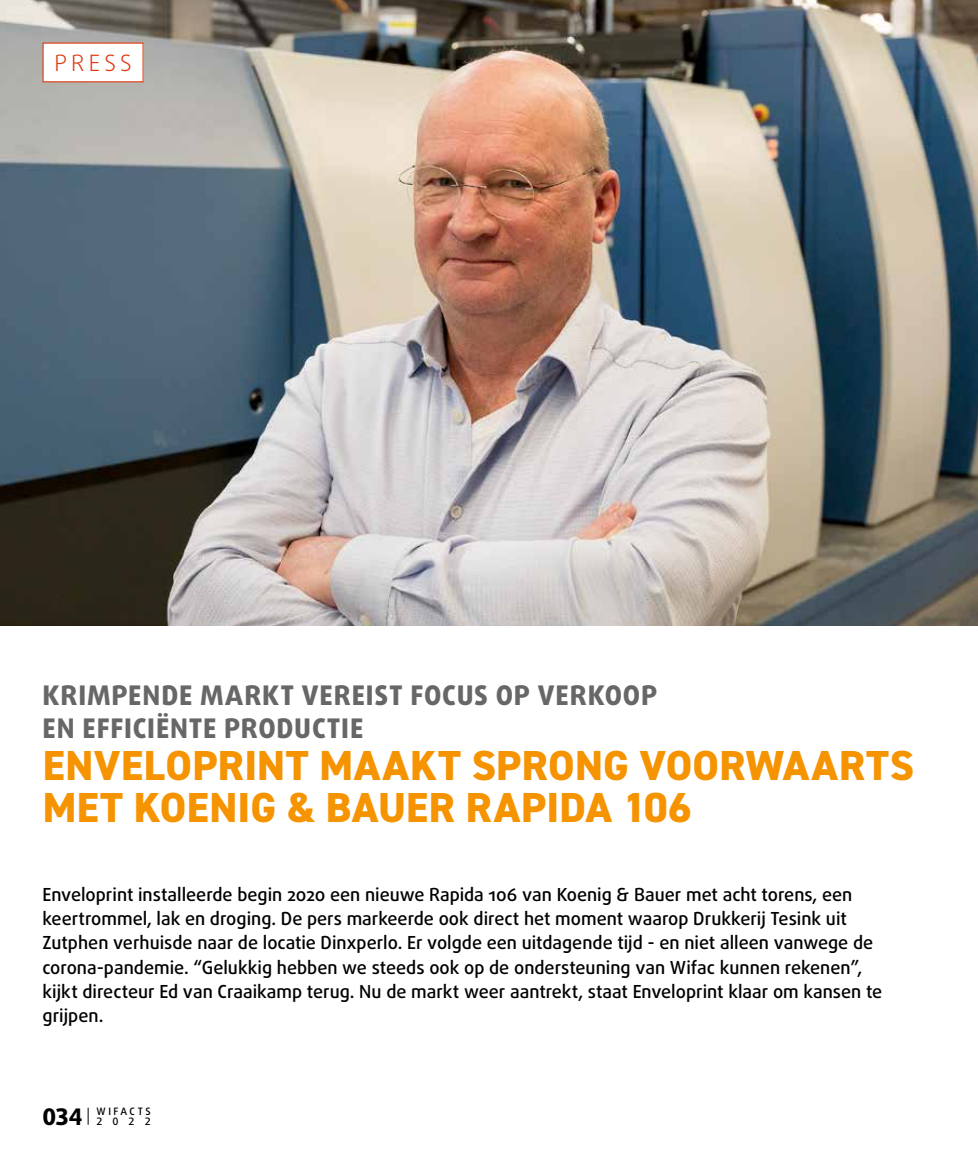
<style>
.page{position:relative;width:978px;height:1170px;background:#fff}
.page>*{position:absolute;margin:0;border:0;box-sizing:border-box;transform-origin:0 0}
.t1{font:800 42px/42px "DIN2014";letter-spacing:.01em;color:#f59300}
.t2{font:800 27px/33px "Daxline Pro";letter-spacing:.03em;color:#676767}
.t3{font:800 22.8px "Daxline Pro";color:#000}
.t4{font:300 22.5px "Daxline Pro";letter-spacing:.185em;color:#df390f}
.t5{font:500 18px/24.3px "Daxline Pro";color:#000}
.t6{font:500 10.2px/9.6px "Daxline Pro";letter-spacing:.25em;color:#000}
</style>
<div class="page">
<img style="left:0;top:0;width:977px;height:625px">
<svg style="left:88px;top:1107px;width:1px;height:17px"></svg>
<div style="left:43px;top:43px;width:100px;height:39px;background:#fff"></div>
<div style="left:43px;top:43px;width:101px;height:39px;border:1px solid #df390f"></div>
<hr style="left:977px;top:0;width:1px;height:625px;background:#df390f">
<p class="t4" style="left:54px;top:48px;width:79px">PRESS</p>
<h2 class="t2" style="left:43px;top:679px;width:616px">KRIMPENDE MARKT VEREIST FOCUS OP VERKOOP<br>EN EFFICIËNTE PRODUCTIE</h2>
<h1 class="t1" style="left:43px;top:744px;width:873px">ENVELOPRINT MAAKT SPRONG VOORWAARTS<br>MET KOENIG &amp; BAUER RAPIDA 106</h1>
<p class="t5" style="left:43px;top:882px;width:841px">Enveloprint installeerde begin 2020 een nieuwe Rapida 106 van Koenig &amp; Bauer met acht torens, een keertrommel, lak en droging. De pers markeerde ook direct het moment waarop Drukkerij Tesink uit Zutphen verhuisde naar de locatie Dinxperlo. Er volgde een uitdagende tijd - en niet alleen vanwege de corona-pandemie. “Gelukkig hebben we steeds ook op de ondersteuning van Wifac kunnen rekenen”, kijkt directeur Ed van Craaikamp terug. Nu de markt weer aantrekt, staat Enveloprint klaar om kansen te grijpen.</p>
<p class="t3" style="left:43px;top:1101px;width:41px">034</p>
<p class="t6" style="left:97px;top:1106px;width:56px">WIFACTS<br>2022</p>
</div>
